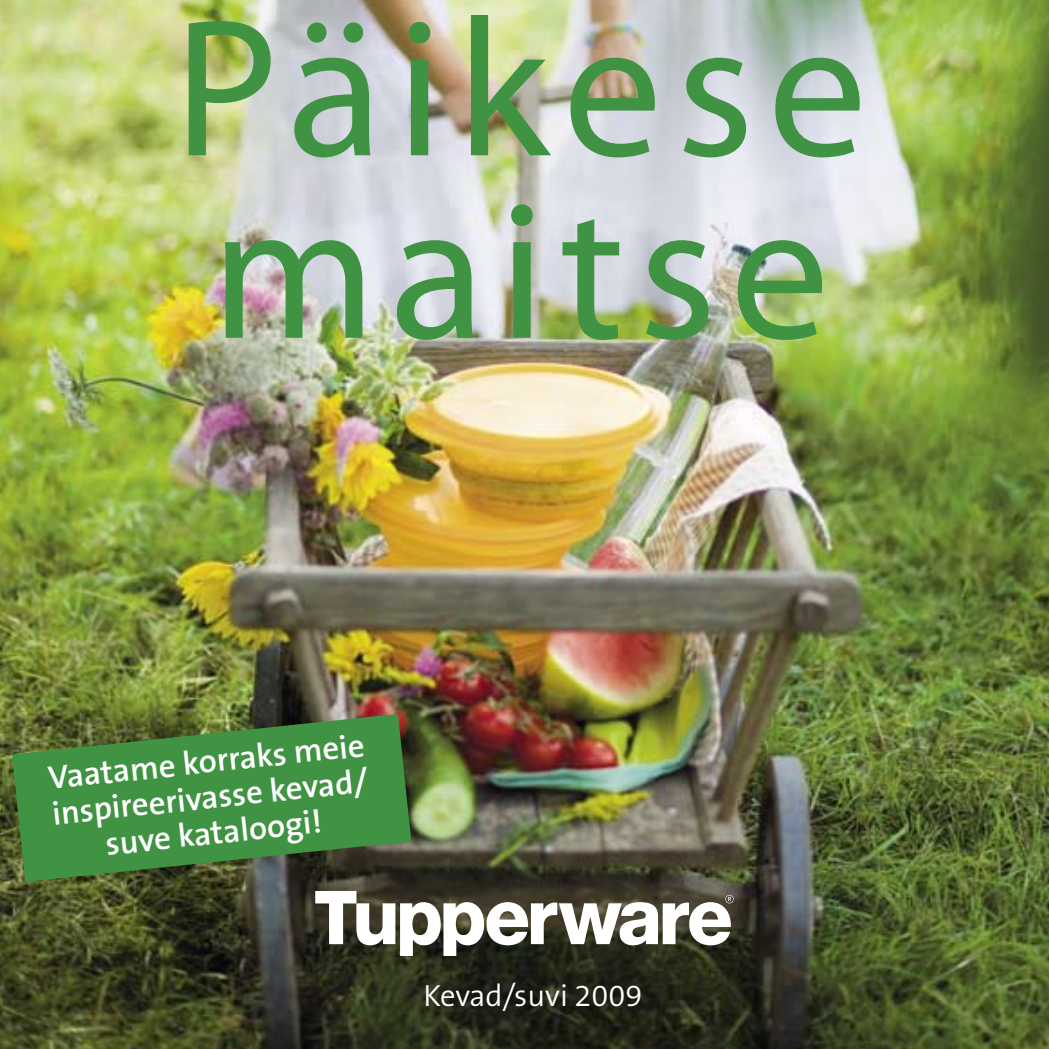
<style>
.page{position:relative;width:1049px;height:1049px;background:#fff}
.page>*{position:absolute;margin:0;border:0;box-sizing:border-box;transform-origin:0 0}
.t1{font:197.5px/182.5px "Myriad Pro";letter-spacing:.07em;color:#3f9342}
.t2{font:600 33px/35.8px "The Sans OT6";color:#fff;text-align:center}
.t3{font:300 30.75px "The Sans OT4";color:#fff}
</style>
<div class="page">
<img style="left:0;top:0;width:1049px;height:1049px">
<svg style="left:315px;top:891px;width:419px;height:65px"></svg>
<svg style="left:12px;top:714px;width:399px;height:168px;fill:#3f9342"></svg>
<h1 class="t1" style="left:174px;top:-5px;width:695px">Päikese maitse</h1>
<p class="t2" style="left:46px;top:760px;width:319px;rotate:-6deg">Vaatame korraks meie inspireerivasse kevad/ suve kataloogi!</p>
<p class="t3" style="left:424px;top:976px;width:220px">Kevad/suvi 2009</p>
</div>
